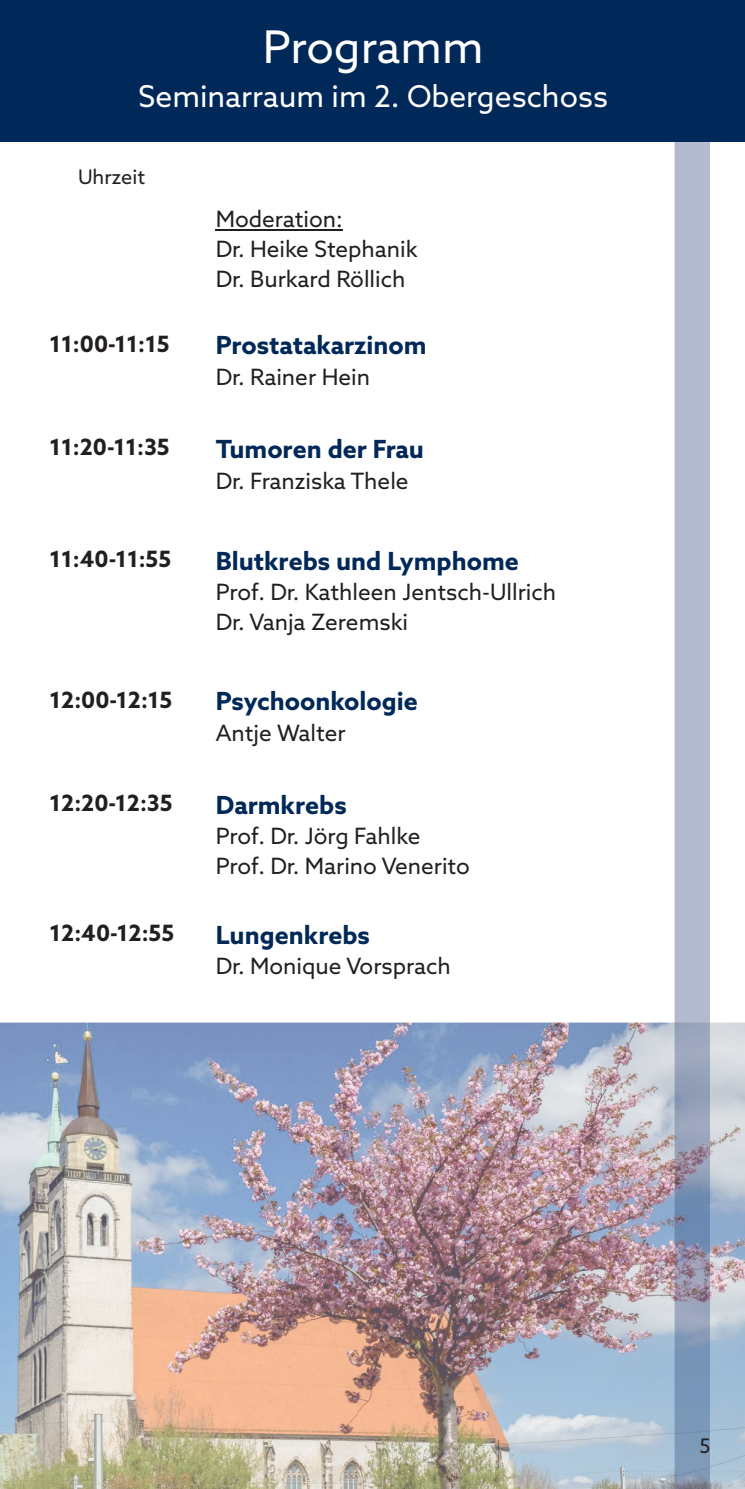
<style>
.page{position:relative;width:745px;height:1489px;background:#fff}
.page>*{position:absolute;margin:0;border:0;box-sizing:border-box;transform-origin:0 0}
.t1{font:45px "Azo Sans";color:#fff}
.t2{font:30px "Azo Sans";color:#fff}
.t3{font:700 25px "Azo Sans";color:#002858}
.t4{font:22.5px/30px "Azo Sans";color:#231f20}
.t5{font:700 22.5px "Azo Sans";color:#231f20}
.t6{font:20px "Azo Sans";color:#231f20}
</style>
<div class="page">
<img style="left:0;top:1022px;width:744px;height:466px">
<img style="left:673px;top:142px;width:36px;height:1346px">
<div style="left:0;top:0;width:744px;height:142px;background:#002858"></div>
<hr style="left:216px;top:229px;width:126px;height:1px;background:#231f20">
<h1 class="t1" style="left:263px;top:28px;width:222px">Programm</h1>
<h2 class="t2" style="left:138px;top:84px;width:470px">Seminarraum im 2. Obergeschoss</h2>
<p class="t6" style="left:78px;top:169px;width:69px">Uhrzeit</p>
<p class="t4" style="left:216px;top:206px;width:203px">Moderation:<br>Dr. Heike Stephanik<br>Dr. Burkard Röllich</p>
<p class="t5" style="left:50px;top:334px;width:121px">11:00-11:15</p>
<p class="t3" style="left:216px;top:335px;width:212px">Prostatakarzinom</p>
<p class="t4" style="left:216px;top:364px;width:156px">Dr. Rainer Hein</p>
<p class="t5" style="left:50px;top:438px;width:121px">11:20-11:35</p>
<p class="t3" style="left:216px;top:438px;width:209px">Tumoren der Frau</p>
<p class="t4" style="left:216px;top:467px;width:194px">Dr. Franziska Thele</p>
<p class="t5" style="left:50px;top:549px;width:123px">11:40-11:55</p>
<p class="t3" style="left:216px;top:550px;width:304px">Blutkrebs und Lymphome</p>
<p class="t4" style="left:216px;top:579px;width:342px">Prof. Dr. Kathleen Jentsch-Ullrich<br>Dr. Vanja Zeremski</p>
<p class="t5" style="left:50px;top:690px;width:124px">12:00-12:15</p>
<p class="t3" style="left:216px;top:690px;width:203px">Psychoonkologie</p>
<p class="t4" style="left:216px;top:719px;width:131px">Antje Walter</p>
<p class="t5" style="left:50px;top:793px;width:124px">12:20-12:35</p>
<p class="t3" style="left:216px;top:794px;width:132px">Darmkrebs</p>
<p class="t4" style="left:216px;top:823px;width:255px">Prof. Dr. Jörg Fahlke<br>Prof. Dr. Marino Venerito</p>
<p class="t5" style="left:50px;top:923px;width:126px">12:40-12:55</p>
<p class="t3" style="left:216px;top:924px;width:156px">Lungenkrebs</p>
<p class="t4" style="left:216px;top:953px;width:236px">Dr. Monique Vorsprach</p>
<p class="t6" style="left:699px;top:1437px;width:12px">5</p>
</div>
